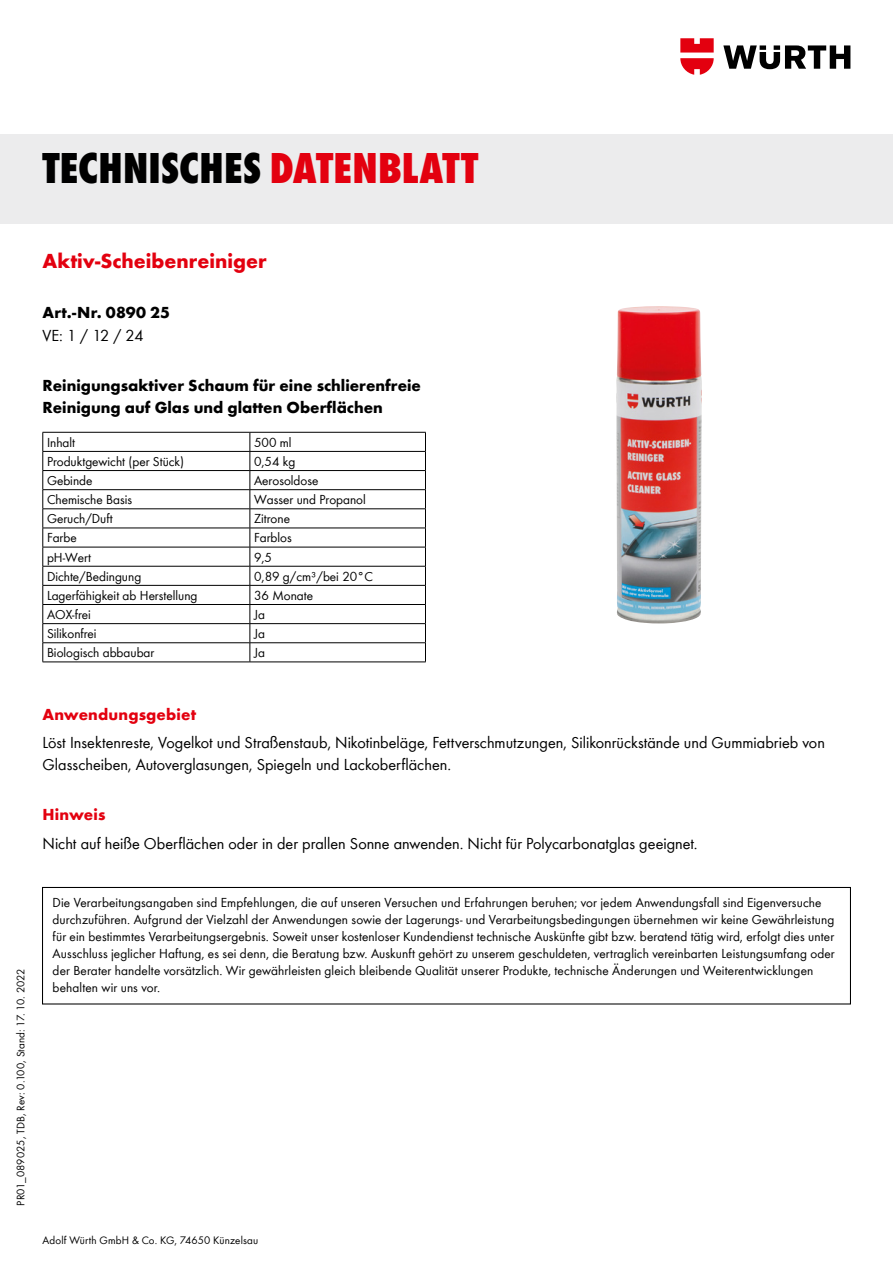
<style>
.page{position:relative;width:893px;height:1263px;background:#fff}
.page>*{position:absolute;margin:0;border:0;box-sizing:border-box;transform-origin:0 0}
.t1{font:800 condensed 45px "Wuerth Global";letter-spacing:.005em;color:#000}
.t2{font:700 21px "Wuerth Global";color:#e3000f}
.t3{font:16.5px/21.8px "Wuerth Global";color:#000}
.t4{font:700 16.5px/21.8px "Wuerth Global";color:#000}
.t5{font:700 16.5px "Wuerth Global";letter-spacing:.01em;color:#e3000f}
.t6{font:13.5px/17px "Wuerth Global";letter-spacing:.005em;color:#000}
.t7{font:11.25px "Wuerth Global";letter-spacing:.015em;color:#000}
.s1{color:#e3000f}
</style>
<div class="page">
<svg style="left:723px;top:45px;width:127px;height:24px"></svg>
<svg style="left:680px;top:38px;width:34px;height:37px"></svg>
<div style="left:0;top:134px;width:893px;height:89px;background:#ececed"></div>
<hr style="left:43px;top:432px;width:207px;height:1px;background:#000">
<hr style="left:250px;top:432px;width:176px;height:1px;background:#000">
<hr style="left:43px;top:451px;width:207px;height:1px;background:#000">
<hr style="left:250px;top:451px;width:176px;height:1px;background:#000">
<hr style="left:43px;top:470px;width:207px;height:1px;background:#000">
<hr style="left:250px;top:470px;width:176px;height:1px;background:#000">
<hr style="left:43px;top:489px;width:207px;height:1px;background:#000">
<hr style="left:250px;top:489px;width:176px;height:1px;background:#000">
<hr style="left:43px;top:508px;width:207px;height:1px;background:#000">
<hr style="left:250px;top:508px;width:176px;height:1px;background:#000">
<hr style="left:43px;top:528px;width:207px;height:1px;background:#000">
<hr style="left:250px;top:528px;width:176px;height:1px;background:#000">
<hr style="left:43px;top:547px;width:207px;height:1px;background:#000">
<hr style="left:250px;top:547px;width:176px;height:1px;background:#000">
<hr style="left:43px;top:566px;width:207px;height:1px;background:#000">
<hr style="left:250px;top:566px;width:176px;height:1px;background:#000">
<hr style="left:43px;top:585px;width:207px;height:1px;background:#000">
<hr style="left:250px;top:585px;width:176px;height:1px;background:#000">
<hr style="left:43px;top:604px;width:207px;height:1px;background:#000">
<hr style="left:250px;top:604px;width:176px;height:1px;background:#000">
<hr style="left:43px;top:623px;width:207px;height:1px;background:#000">
<hr style="left:250px;top:623px;width:176px;height:1px;background:#000">
<hr style="left:43px;top:642px;width:207px;height:1px;background:#000">
<svg style="left:43px;top:432px;width:1px;height:230px"></svg>
<hr style="left:43px;top:662px;width:207px;height:1px;background:#000">
<hr style="left:250px;top:642px;width:176px;height:1px;background:#000">
<svg style="left:250px;top:432px;width:1px;height:230px"></svg>
<svg style="left:425px;top:432px;width:1px;height:230px"></svg>
<hr style="left:250px;top:662px;width:176px;height:1px;background:#000">
<div style="left:42px;top:887px;width:809px;height:117px;border:1px solid #000"></div>
<img style="left:616px;top:306px;width:86px;height:317px">
<h1 class="t1" style="left:43px;top:141px;width:437px">TECHNISCHES <span class="s1">DATENBLATT</span></h1>
<h2 class="t2" style="left:43px;top:248px;width:226px">Aktiv-Scheibenreiniger</h2>
<p class="t4" style="left:43px;top:302px;width:129px">Art.-Nr. 0890 25</p>
<p class="t3" style="left:43px;top:324px;width:103px">VE: 1 / 12 / 24</p>
<p class="t4" style="left:43px;top:375px;width:380px">Reinigungsaktiver Schaum für eine schlierenfreie<br>Reinigung auf Glas und glatten Oberflächen</p>
<p class="t6" style="left:47px;top:434px;width:30px">Inhalt</p>
<p class="t6" style="left:254px;top:434px;width:39px">500 ml</p>
<p class="t6" style="left:47px;top:453px;width:139px">Produktgewicht (per Stück)</p>
<p class="t6" style="left:254px;top:453px;width:43px">0,54 kg</p>
<p class="t6" style="left:47px;top:472px;width:47px">Gebinde</p>
<p class="t6" style="left:254px;top:472px;width:66px">Aerosoldose</p>
<p class="t6" style="left:47px;top:491px;width:87px">Chemische Basis</p>
<p class="t6" style="left:254px;top:491px;width:113px">Wasser und Propanol</p>
<p class="t6" style="left:47px;top:510px;width:67px">Geruch/Duft</p>
<p class="t6" style="left:254px;top:510px;width:37px">Zitrone</p>
<p class="t6" style="left:47px;top:529px;width:31px">Farbe</p>
<p class="t6" style="left:254px;top:529px;width:39px">Farblos</p>
<p class="t6" style="left:47px;top:548px;width:45px">pH-Wert</p>
<p class="t6" style="left:254px;top:548px;width:19px">9,5</p>
<p class="t6" style="left:47px;top:568px;width:96px">Dichte/Bedingung</p>
<p class="t6" style="left:254px;top:568px;width:121px">0,89 g/cm³/bei 20°C</p>
<p class="t6" style="left:47px;top:587px;width:152px">Lagerfähigkeit ab Herstellung</p>
<p class="t6" style="left:254px;top:587px;width:61px">36 Monate</p>
<p class="t6" style="left:47px;top:606px;width:45px">AOX-frei</p>
<p class="t6" style="left:254px;top:606px;width:12px">Ja</p>
<p class="t6" style="left:47px;top:625px;width:51px">Silikonfrei</p>
<p class="t6" style="left:254px;top:625px;width:12px">Ja</p>
<p class="t6" style="left:47px;top:644px;width:109px">Biologisch abbaubar</p>
<p class="t6" style="left:254px;top:644px;width:12px">Ja</p>
<p class="t5" style="left:43px;top:704px;width:155px">Anwendungsgebiet</p>
<p class="t3" style="left:43px;top:731px;width:784px">Löst Insektenreste, Vogelkot und Straßenstaub, Nikotinbeläge, Fettverschmutzungen, Silikonrückstände und Gummiabrieb von<br>Glasscheiben, Autoverglasungen, Spiegeln und Lackoberflächen.</p>
<p class="t5" style="left:43px;top:805px;width:64px">Hinweis</p>
<p class="t3" style="left:43px;top:832px;width:657px">Nicht auf heiße Oberflächen oder in der prallen Sonne anwenden. Nicht für Polycarbonatglas geeignet.</p>
<p class="t7" style="left:14px;top:1205px;width:239px;rotate:-90deg">PR01_089025, TDB, Rev: 0.100, Stand: 17. 10. 2022</p>
<p class="t6" style="left:53px;top:894px;width:784px">Die Verarbeitungsangaben sind Empfehlungen, die auf unseren Versuchen und Erfahrungen beruhen; vor jedem Anwendungsfall sind Eigenversuche durchzuführen. Aufgrund der Vielzahl der Anwendungen sowie der Lagerungs- und Verarbeitungsbedingungen übernehmen wir keine Gewährleistung für ein bestimmtes Verarbeitungsergebnis. Soweit unser kostenloser Kundendienst technische Auskünfte gibt bzw. beratend tätig wird, erfolgt dies unter Ausschluss jeglicher Haftung, es sei denn, die Beratung bzw. Auskunft gehört zu unserem geschuldeten, vertraglich vereinbarten Leistungsumfang oder der Berater handelte vorsätzlich. Wir gewährleisten gleich bleibende Qualität unserer Produkte, technische Änderungen und Weiterentwicklungen behalten wir uns vor.</p>
<p class="t7" style="left:43px;top:1233px;width:217px">Adolf Würth GmbH &amp; Co. KG, 74650 Künzelsau</p>
</div>
